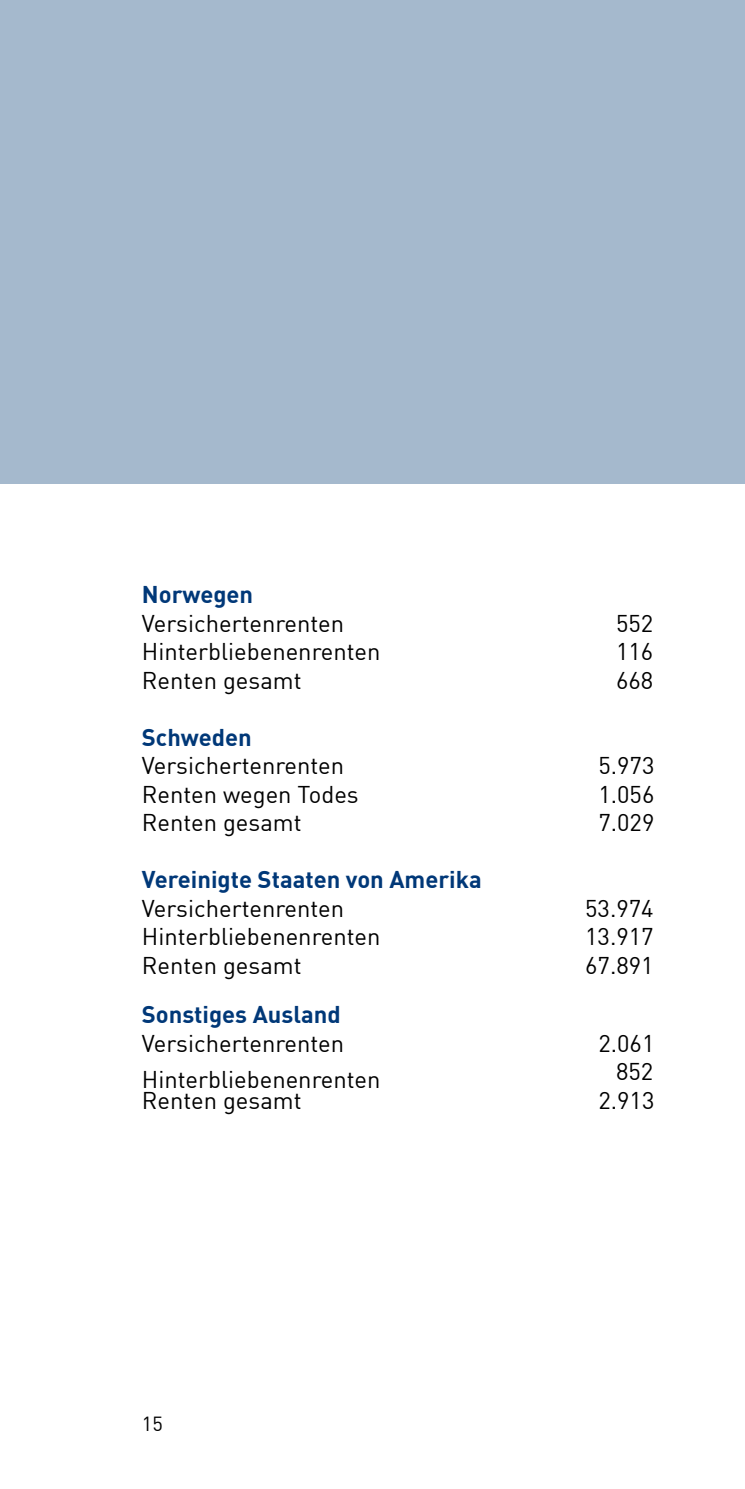
<style>
.page{position:relative;width:745px;height:1489px;background:#fff}
.page>*{position:absolute;margin:0;border:0;box-sizing:border-box;transform-origin:0 0}
.t1{font:23.75px "DIN";color:#000}
.t2{font:700 23.75px "DIN";color:#003878}
.t3{font:20px "DIN";color:#000}
</style>
<div class="page">
<div style="left:0;top:0;width:744px;height:484px;background:#a5b9cd"></div>
<p class="t2" style="left:142px;top:579px;width:113px">Norwegen</p>
<p class="t1" style="left:142px;top:608px;width:204px">Versichertenrenten</p>
<p class="t1" style="left:615px;top:608px;width:39px">552</p>
<p class="t1" style="left:142px;top:636px;width:240px">Hinterbliebenenrenten</p>
<p class="t1" style="left:615px;top:636px;width:39px">116</p>
<p class="t1" style="left:142px;top:665px;width:161px">Renten gesamt</p>
<p class="t1" style="left:615px;top:665px;width:39px">668</p>
<p class="t2" style="left:142px;top:721px;width:111px">Schweden</p>
<p class="t1" style="left:142px;top:750px;width:204px">Versichertenrenten</p>
<p class="t1" style="left:598px;top:750px;width:58px">5.973</p>
<p class="t1" style="left:142px;top:779px;width:218px">Renten wegen Todes</p>
<p class="t1" style="left:598px;top:779px;width:58px">1.056</p>
<p class="t1" style="left:142px;top:807px;width:161px">Renten gesamt</p>
<p class="t1" style="left:598px;top:807px;width:58px">7.029</p>
<p class="t2" style="left:142px;top:864px;width:341px">Vereinigte Staaten von Amerika</p>
<p class="t1" style="left:142px;top:893px;width:204px">Versichertenrenten</p>
<p class="t1" style="left:585px;top:893px;width:70px">53.974</p>
<p class="t1" style="left:142px;top:921px;width:240px">Hinterbliebenenrenten</p>
<p class="t1" style="left:585px;top:921px;width:70px">13.917</p>
<p class="t1" style="left:142px;top:950px;width:161px">Renten gesamt</p>
<p class="t1" style="left:585px;top:950px;width:70px">67.891</p>
<p class="t2" style="left:142px;top:999px;width:200px">Sonstiges Ausland</p>
<p class="t1" style="left:142px;top:1028px;width:204px">Versichertenrenten</p>
<p class="t1" style="left:598px;top:1028px;width:58px">2.061</p>
<p class="t1" style="left:142px;top:1064px;width:240px">Hinterbliebenenrenten</p>
<p class="t1" style="left:615px;top:1056px;width:39px">852</p>
<p class="t1" style="left:142px;top:1085px;width:161px">Renten gesamt</p>
<p class="t1" style="left:598px;top:1085px;width:58px">2.913</p>
<p class="t3" style="left:142px;top:1410px;width:22px">15</p>
</div>
